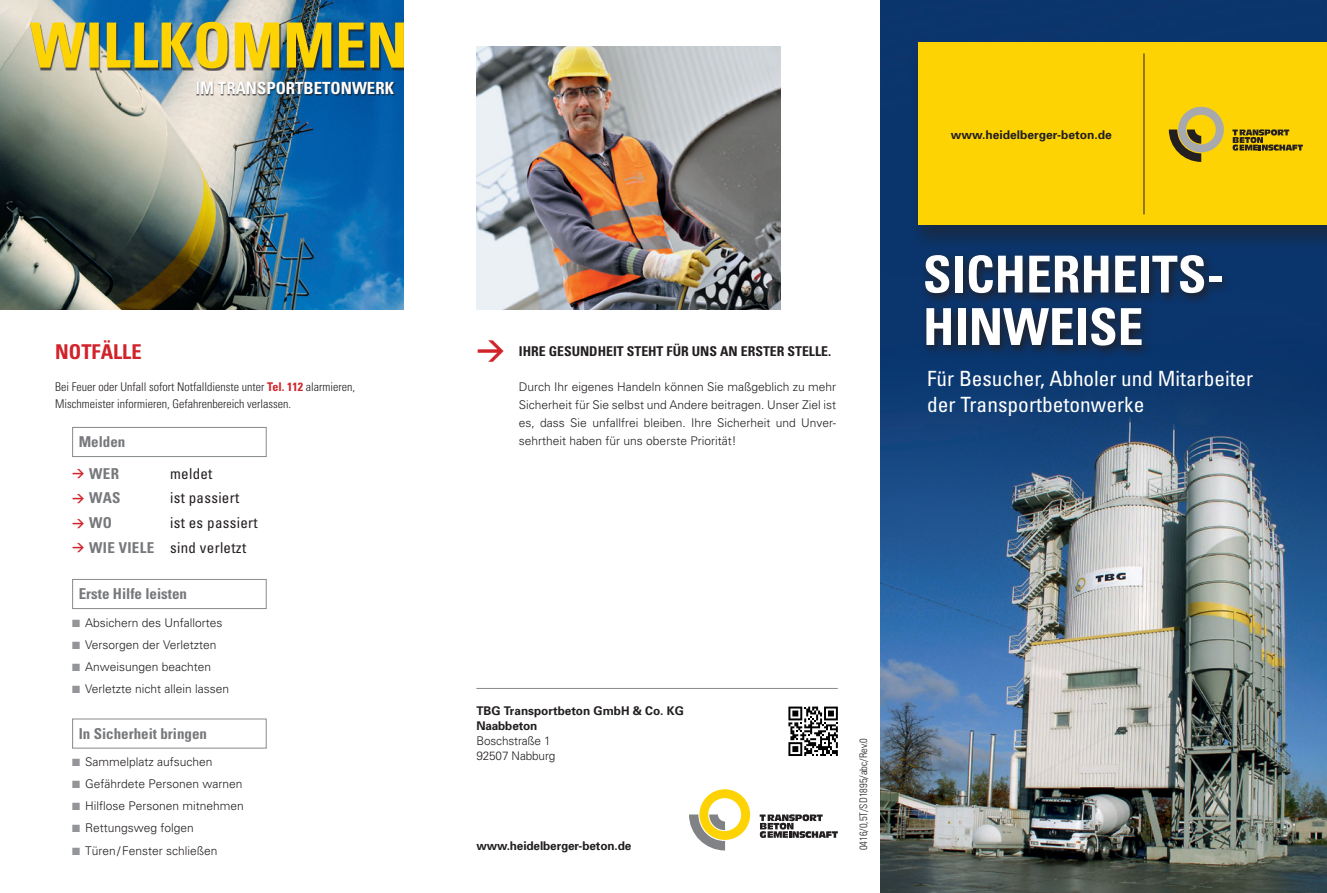
<style>
.page{position:relative;width:1327px;height:893px;background:#fff}
.page>*{position:absolute;margin:0;border:0;box-sizing:border-box;transform-origin:0 0}
.t1{font:700 condensed 51px/52.5px "Univers";color:#fff}
.t2{font:700 27.75px "DIN";color:#d1232a}
.t3{font:condensed 21px/25.5px "Univers";color:#fff}
.t4{font:700 condensed 20.4px "Univers";color:#d1232a}
.t5{font:700 condensed 16.8px "Univers";color:#fff}
.t6{font:700 condensed 15px/31.7px "Univers";color:#76787b;text-align:center}
.t7{font:condensed 15px/24.6px "Univers";letter-spacing:.02em;color:#231f20}
.t8{font:700 condensed 13.5px "Univers";color:#231f20}
.t9{font:300 12px/18px "Univers";color:#231f20;text-align:justify}
.t10{font:300 condensed 12px/16.5px "Univers";color:#231f20}
.t11{font:700 12px/15px "Univers";color:#231f20}
.t12{font:700 12px/24.6px "DIN";color:#d1232a;text-align:justify}
.t13{font:300 condensed 10.5px "Univers";color:#231f20}
.s1{font-weight:700;color:#d1232a}
.s2{font-weight:700;color:#76787b}
.s3{color:#939598}
</style>
<div class="page">
<img style="left:0;top:0;width:404px;height:310px">
<img style="left:476px;top:46px;width:305px;height:263px">
<img style="left:880px;top:0;width:447px;height:893px">
<div style="left:197px;top:82px;width:198px;height:13px;background:#231f20;opacity:.75"></div>
<div style="left:30px;top:23px;width:376px;height:48px;background:#231f20;opacity:.75"></div>
<img style="left:30px;top:22px;width:374px;height:46px">
<div style="left:404px;top:0;width:30px;height:319px;background:#fff"></div>
<svg style="left:919px;top:252px;width:313px;height:106px;background:#112d55"></svg>
<hr style="left:476px;top:688px;width:362px;height:1px;background:#868a8d">
<div style="left:72px;top:427px;width:194px;height:30px;border:1px solid #868a8d"></div>
<div style="left:72px;top:579px;width:194px;height:30px;border:1px solid #868a8d"></div>
<svg style="left:689px;top:789px;width:61px;height:61px"></svg>
<svg style="left:759px;top:814px;width:79px;height:24px"></svg>
<div style="left:908px;top:40px;width:419px;height:212px;background:#231f20;opacity:.5"></div>
<div style="left:918px;top:43px;width:409px;height:182px;background:#fed304"></div>
<svg style="left:1168px;top:107px;width:56px;height:55px"></svg>
<svg style="left:1232px;top:129px;width:71px;height:22px"></svg>
<hr style="left:1143px;top:53px;width:1px;height:161px;background:#231f20">
<svg style="left:788px;top:707px;width:50px;height:49px"></svg>
<h3 class="t5" style="left:196px;top:77px;width:200px">IM TRANSPORTBETONWERK</h3>
<h3 class="t4" style="left:55px;top:339px;width:88px">NOTFÄLLE</h3>
<p class="t10" style="left:55px;top:378px;width:301px">Bei Feuer oder Unfall sofort Notfalldienste unter <span class="s1">Tel. 112</span> alarmieren,<br>Mischmeister informieren, Gefahrenbereich verlassen.</p>
<p class="t6" style="left:79px;top:426px;width:48px">Melden<br>WER</p>
<p class="t7" style="left:170px;top:461px;width:44px">meldet</p>
<p class="t12" style="left:72px;top:460px;width:14px">&gt; &gt; &gt; &gt;</p>
<p class="t6" style="left:89px;top:482px;width:33px">WAS</p>
<p class="t7" style="left:170px;top:485px;width:71px">ist passiert</p>
<p class="t6" style="left:89px;top:506px;width:24px">WO</p>
<p class="t7" style="left:89px;top:510px;width:170px;text-indent:81px">ist es passiert<br><span class="s2">WIE VIELE</span> sind verletzt</p>
<p class="t6" style="left:79px;top:578px;width:110px">Erste Hilfe leisten</p>
<p class="t9" style="left:72px;top:613px;width:152px"><span class="s3">■</span> Absichern des Unfallortes</p>
<p class="t9" style="left:72px;top:635px;width:146px"><span class="s3">■</span> Versorgen der Verletzten</p>
<p class="t9" style="left:72px;top:657px;width:140px"><span class="s3">■</span> Anweisungen beachten</p>
<p class="t9" style="left:72px;top:680px;width:158px"><span class="s3">■</span> Verletzte nicht allein lassen</p>
<p class="t6" style="left:79px;top:718px;width:130px">In Sicherheit bringen</p>
<p class="t9" style="left:72px;top:752px;width:142px"><span class="s3">■</span> Sammelplatz aufsuchen</p>
<p class="t9" style="left:72px;top:774px;width:172px"><span class="s3">■</span> Gefährdete Personen warnen</p>
<p class="t9" style="left:72px;top:797px;width:173px"><span class="s3">■</span> Hilflose Personen mitnehmen</p>
<p class="t9" style="left:72px;top:819px;width:123px"><span class="s3">■</span> Rettungsweg folgen</p>
<p class="t9" style="left:72px;top:841px;width:147px"><span class="s3">■</span> Türen/Fenster schließen</p>
<h2 class="t2" style="left:476px;top:330px;width:30px">&gt;</h2>
<p class="t8" style="left:519px;top:343px;width:314px">IHRE GESUNDHEIT STEHT FÜR UNS AN ERSTER STELLE.</p>
<p class="t9" style="left:519px;top:377px;width:319px">Durch Ihr eigenes Handeln können Sie maßgeblich zu mehr Sicherheit für Sie selbst und Andere beitragen. Unser Ziel ist es, dass Sie unfallfrei bleiben. Ihre Sicherheit und Unver&shy;sehrtheit haben für uns oberste Priorität!</p>
<p class="t11" style="left:951px;top:126px;width:162px">www.heidelberger-beton.de</p>
<h1 class="t1" style="left:923px;top:247px;width:302px">SICHERHEITS-<br>HINWEISE</h1>
<h3 class="t3" style="left:927px;top:366px;width:328px">Für Besucher, Abholer und Mitarbeiter der Transportbetonwerke</h3>
<p class="t11" style="left:476px;top:703px;width:209px">TBG Transportbeton GmbH &amp; Co. KG<br>Naabbeton</p>
<p class="t9" style="left:476px;top:733px;width:80px;line-height:15px">Boschstraße 1<br>92507 Nabburg</p>
<p class="t11" style="left:476px;top:838px;width:156px">www.heidelberger-beton.de</p>
<p class="t13" style="left:857px;top:850px;width:114px;rotate:-90deg">0416/0,5T/SD1895/abc/Rev.0</p>
</div>
